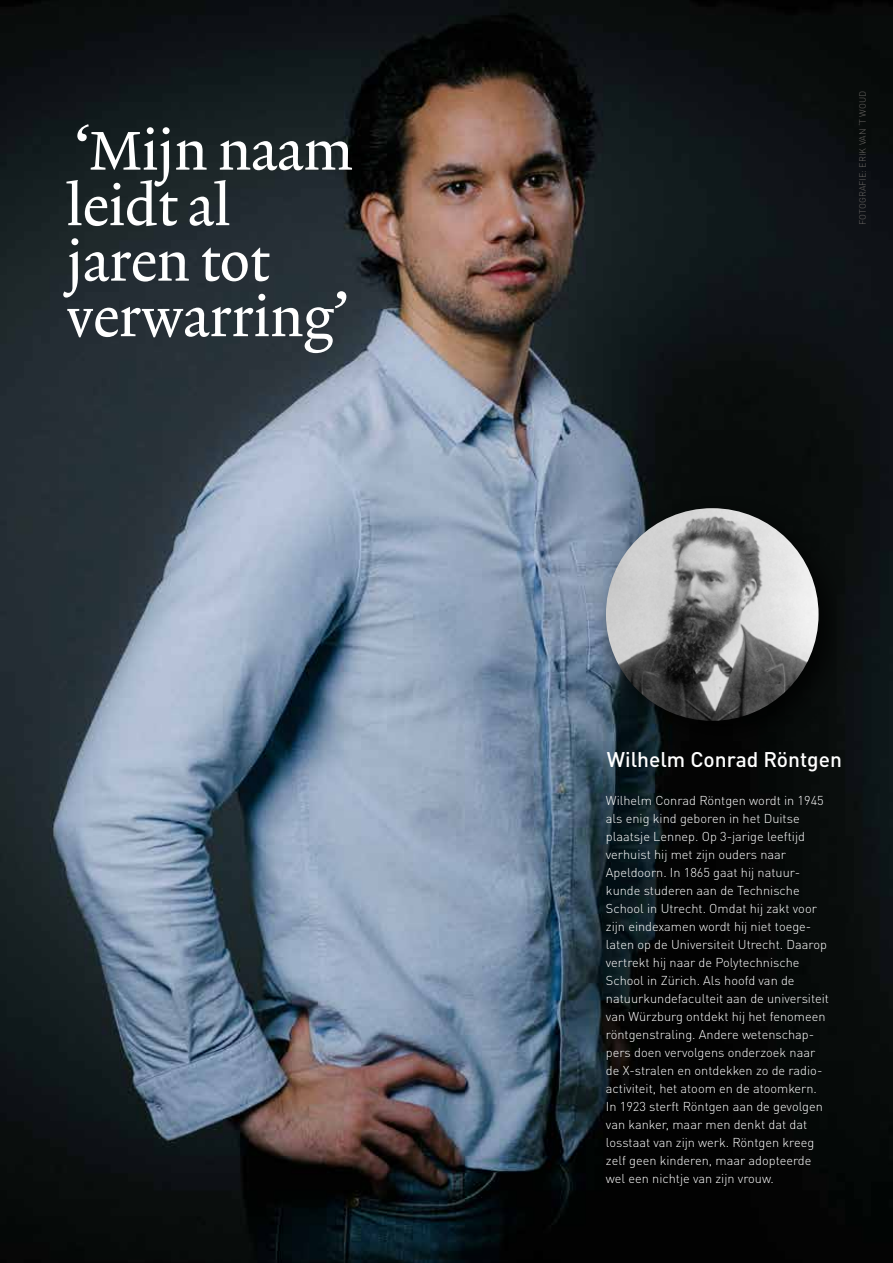
<style>
.page{position:relative;width:893px;height:1263px;background:#fff}
.page>*{position:absolute;margin:0;border:0;box-sizing:border-box;transform-origin:0 0}
.t1{font:55.5px/55.5px "Lexicon No 2 Roman A";letter-spacing:-.01em;color:#fff}
.t2{font:500 21px "DINOT";color:#fff}
.t3{font:300 12.75px/18px "DINOT";color:#fff}
.t4{font:300 9px "DINOT";letter-spacing:.01em;color:#696663}
</style>
<div class="page">
<img style="left:0;top:0;width:893px;height:1263px">
<div style="left:593px;top:495px;width:260px;height:260px;background:#000;opacity:.75"></div>
<img style="left:606px;top:508px;width:213px;height:213px;border-radius:106px">
<h1 class="t1" style="left:66px;top:125px;width:289px">‘Mijn naam leidt al jaren tot verwarring’</h1>
<p class="t4" style="left:857px;top:225px;width:136px;rotate:-90deg">FOTOGRAFIE: ERIK VAN ‘T WOUD</p>
<h2 class="t2" style="left:607px;top:746px;width:237px">Wilhelm Conrad Röntgen</h2>
<p class="t3" style="left:606px;top:791px;width:225px">Wilhelm Conrad Röntgen wordt in 1945 als enig kind geboren in het Duitse plaatsje Lennep. Op 3-jarige leeftijd verhuist hij met zijn ouders naar Apeldoorn. In 1865 gaat hij natuur&shy;kunde studeren aan de Technische School in Utrecht. Omdat hij zakt voor zijn eindexamen wordt hij niet toege&shy;laten op de Universiteit Utrecht. Daarop vertrekt hij naar de Polytechnische School in Zürich. Als hoofd van de natuurkundefaculteit aan de universiteit van Würzburg ontdekt hij het fenomeen röntgenstraling. Andere wetenschap&shy;pers doen vervolgens onderzoek naar de X-stralen en ontdekken zo de radio&shy;activiteit, het atoom en de atoomkern.<br>In 1923 sterft Röntgen aan de gevolgen van kanker, maar men denkt dat dat losstaat van zijn werk. Röntgen kreeg zelf geen kinderen, maar adopteerde wel een nichtje van zijn vrouw.</p>
</div>
